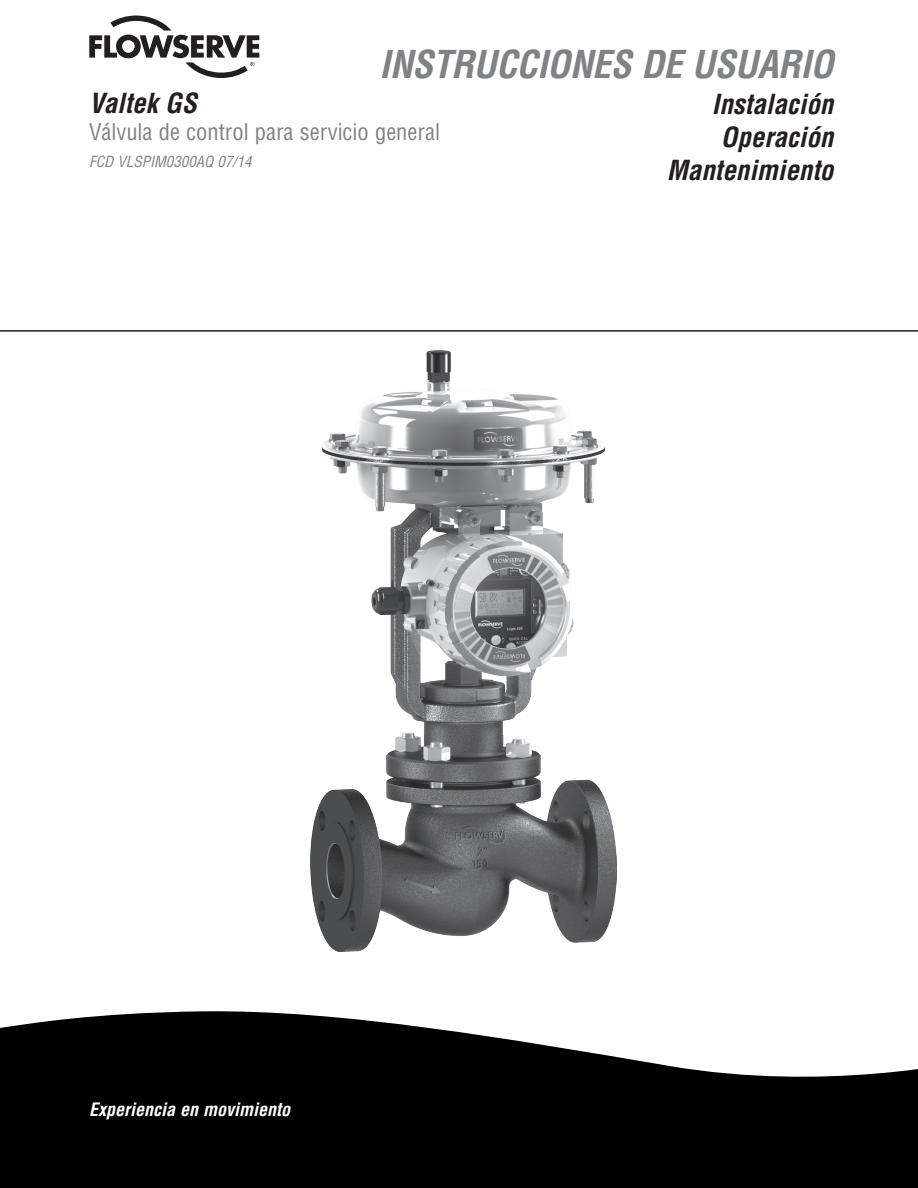
<style>
.page{position:relative;width:918px;height:1188px;background:#fff}
.page>*{position:absolute;margin:0;border:0;box-sizing:border-box;transform-origin:0 0}
.t1{font:italic 700 condensed 37.5px "Helvetica LT Std";letter-spacing:-.01em;color:#808285}
.t2{font:italic 700 condensed 27px "Helvetica LT Std";color:#231f20}
.t3{font:condensed 22.5px "Helvetica LT Std";color:#808285}
.t4{font:italic 700 condensed 18px "Helvetica LT Std";color:#fff}
.t5{font:italic condensed 15px "Helvetica LT Std";color:#808285}
</style>
<div class="page">
<svg style="left:89px;top:16px;width:170px;height:62px"></svg>
<svg style="left:0;top:1011px;width:918px;height:177px;fill:#000"></svg>
<hr style="left:0;top:330px;width:918px;height:2px;background:#231f20">
<img style="left:310px;top:351px;width:306px;height:601px">
<h1 class="t1" style="left:380px;top:41px;width:455px">INSTRUCCIONES DE USUARIO</h1>
<p class="t2" style="left:89px;top:86px;width:109px">Valtek GS</p>
<p class="t3" style="left:89px;top:118px;width:352px">Válvula de control para servicio general</p>
<p class="t5" style="left:89px;top:152px;width:164px">FCD VLSPIM0300AQ 07/14</p>
<p class="t2" style="left:712px;top:87px;width:123px">Instalación</p>
<p class="t2" style="left:721px;top:120px;width:114px">Operación</p>
<p class="t2" style="left:667px;top:153px;width:168px">Mantenimiento</p>
<p class="t4" style="left:89px;top:1098px;width:202px">Experiencia en movimiento</p>
</div>
